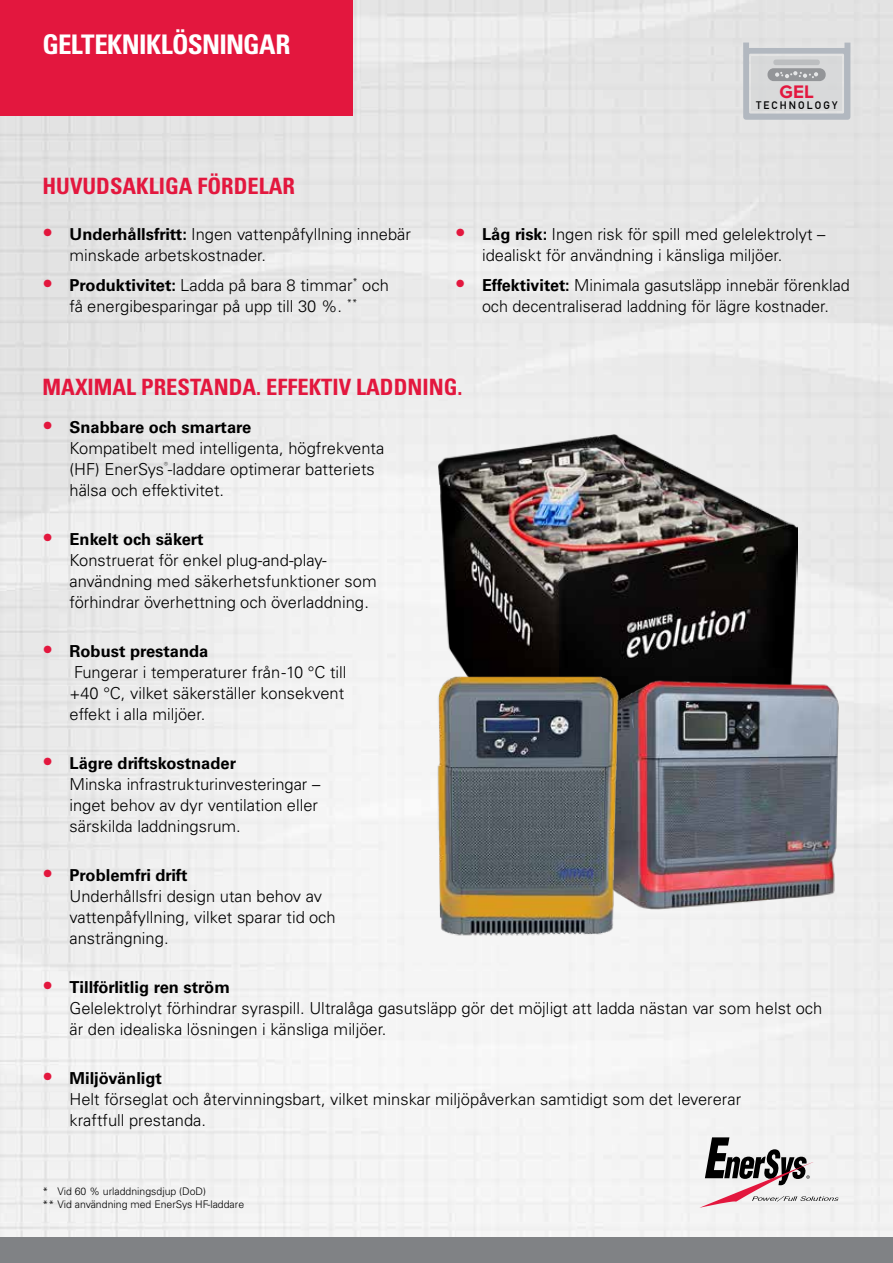
<style>
.page{position:relative;width:893px;height:1263px;background:#fff}
.page>*{position:absolute;margin:0;border:0;box-sizing:border-box;transform-origin:0 0}
.t1{font:700 condensed 27px "Univers LT Pro";letter-spacing:-.025em;color:#fff}
.t2{font:700 condensed 22.5px "Univers LT Pro";color:#e3173e}
.t3{font:700 18.75px "Proxima Nova";color:#e3173e}
.t4{font:300 16.5px/21px "Univers LT Pro 45";color:#000}
.t5{font:700 16.5px "Univers LT Pro 65";color:#000}
.t6{font:700 10.65px "DIN Alternate";letter-spacing:.2em;color:#000}
.t7{font:300 10.5px/12.6px "Univers LT Pro 45";color:#000}
.s1{font-size:21px;color:#e3173e}
.s2{font-family:"Univers LT Pro 65";font-weight:700}
.s3{font-family:"Univers LT Pro 45";font-weight:300;font-size:21px;color:#e3173e}
</style>
<div class="page">
<div style="left:0;top:0;width:353px;height:116px;background:#e3173e"></div>
<div style="left:0;top:1238px;width:893px;height:25px;background:#808285"></div>
<svg style="left:699px;top:1137px;width:140px;height:71px"></svg>
<svg style="left:743px;top:43px;width:107px;height:77px;background:#cacccf"></svg>
<img style="left:438px;top:434px;width:360px;height:244px">
<img style="left:627px;top:678px;width:212px;height:234px">
<img style="left:426px;top:664px;width:201px;height:281px">
<h1 class="t1" style="left:43px;top:27px;width:249px">GELTEKNIKLÖSNINGAR</h1>
<h2 class="t2" style="left:43px;top:172px;width:254px">HUVUDSAKLIGA FÖRDELAR</h2>
<p class="t4" style="left:70px;top:223px;width:343px;text-indent:-27px"><span class="s1">•</span> <span class="s2">Underhållsfritt:</span> Ingen vattenpåfyllning innebär minskade arbetskostnader.</p>
<p class="t4" style="left:43px;top:274px;width:348px;text-align:center"><span class="s1">•</span> <span class="s2">Produktivitet:</span> Ladda på bara 8 timmar<sup>*</sup> och få energibesparingar på upp till 30 %. <sup>**</sup></p>
<p class="t3" style="left:780px;top:78px;width:36px">GEL</p>
<p class="t6" style="left:756px;top:97px;width:83px">TECHNOLOGY</p>
<p class="t4" style="left:482px;top:223px;width:345px;text-indent:-27px"><span class="s1">•</span> <span class="s2">Låg risk:</span> Ingen risk för spill med gelelektrolyt – idealiskt för användning i känsliga miljöer.</p>
<p class="t4" style="left:455px;top:274px;width:396px;text-align:center"><span class="s1">•</span> <span class="s2">Effektivitet:</span> Minimala gasutsläpp innebär förenklad och decentraliserad laddning för lägre kostnader.</p>
<h2 class="t2" style="left:43px;top:373px;width:421px">MAXIMAL PRESTANDA. EFFEKTIV LADDNING.</h2>
<p class="t5" style="left:43px;top:415px;width:210px"><span class="s3">•</span> Snabbare och smartare</p>
<p class="t4" style="left:70px;top:437px;width:316px">Kompatibelt med intelligenta, högfrekventa (HF) EnerSys<sup>®</sup>-laddare optimerar batteriets hälsa och effektivitet.</p>
<p class="t5" style="left:43px;top:527px;width:162px"><span class="s3">•</span> Enkelt och säkert</p>
<p class="t4" style="left:70px;top:549px;width:309px">Konstruerat för enkel plug-and-play&shy;användning med säkerhetsfunktioner som förhindrar överhettning och överladdning.</p>
<p class="t5" style="left:43px;top:639px;width:167px"><span class="s3">•</span> Robust prestanda</p>
<p class="t4" style="left:70px;top:661px;width:279px">Fungerar i temperaturer från -10 °C till +40 °C, vilket säkerställer konsekvent effekt i alla miljöer.</p>
<p class="t5" style="left:43px;top:751px;width:195px"><span class="s3">•</span> Lägre driftskostnader</p>
<p class="t4" style="left:70px;top:773px;width:252px">Minska infrastrukturinvesteringar – inget behov av dyr ventilation eller särskilda laddningsrum.</p>
<p class="t5" style="left:43px;top:863px;width:146px"><span class="s3">•</span> Problemfri drift</p>
<p class="t4" style="left:70px;top:885px;width:268px">Underhållsfri design utan behov av vattenpåfyllning, vilket sparar tid och ansträngning.</p>
<p class="t5" style="left:43px;top:975px;width:189px"><span class="s3">•</span> Tillförlitlig ren ström</p>
<p class="t4" style="left:70px;top:997px;width:754px">Gelelektrolyt förhindrar syraspill. Ultralåga gasutsläpp gör det möjligt att ladda nästan var som helst och är den idealiska lösningen i känsliga miljöer.</p>
<p class="t5" style="left:43px;top:1066px;width:121px"><span class="s3">•</span> Miljövänligt</p>
<p class="t4" style="left:70px;top:1088px;width:673px">Helt förseglat och återvinningsbart, vilket minskar miljöpåverkan samtidigt som det levererar kraftfull prestanda.</p>
<p class="t7" style="left:43px;top:1185px;width:203px">* Vid 60 % urladdningsdjup (DoD)<br>** Vid användning med EnerSys HF-laddare</p>
</div>
